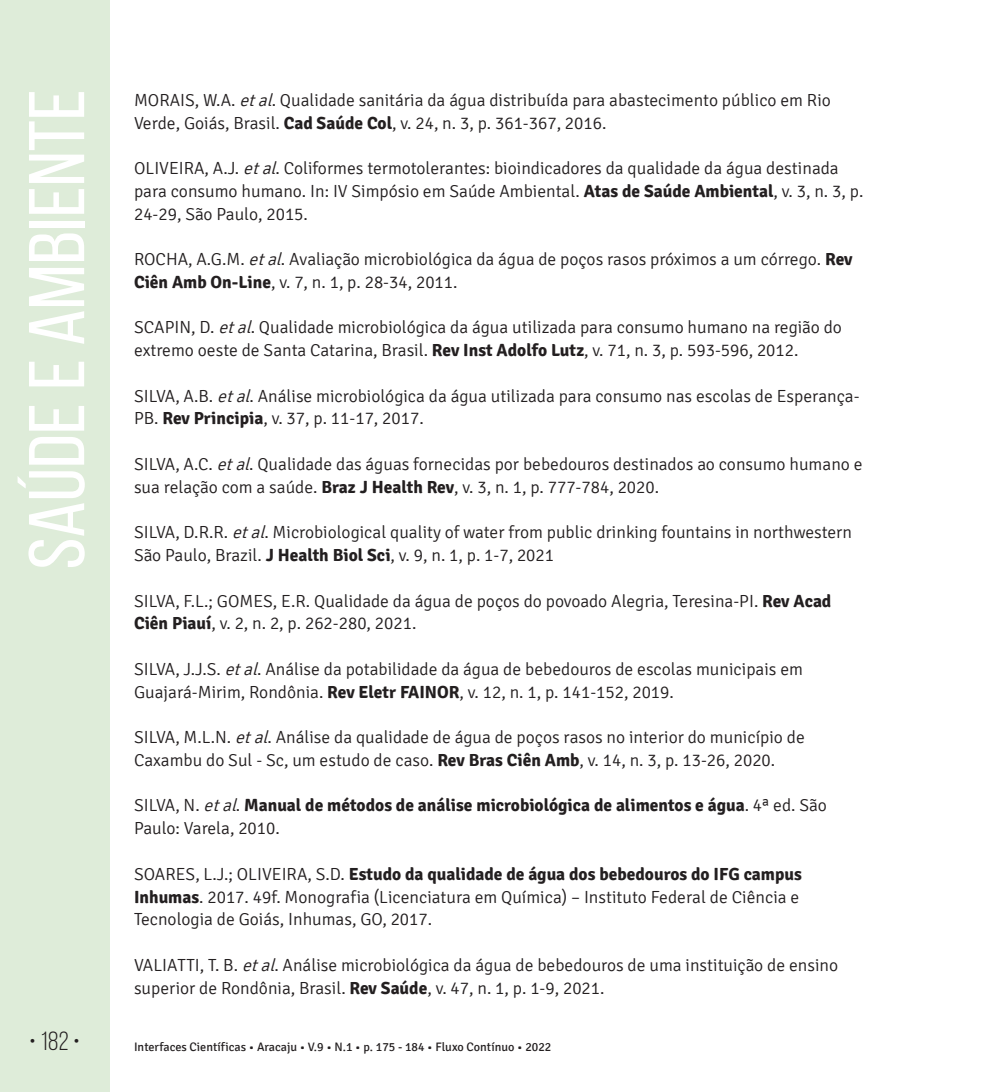
<style>
.page{position:relative;width:993px;height:1092px;background:#fff}
.page>*{position:absolute;margin:0;border:0;box-sizing:border-box;transform-origin:0 0}
.t1{font:78.75px "Bebas Neue";color:#fff;scale:1.09 1}
.t2{font:26.25px "Bebas Neue";color:#231f20}
.t3{font:300 17.5px/22.8px "Signika";color:#231f20}
.t4{font:700 17.5px/22.8px "Signika";color:#231f20}
.t5{font:12.25px "Signika";color:#231f20}
.s1{font-style:italic}
.s2{font-weight:700}
.s3{font-weight:300}
.s4{font-weight:300;font-style:italic}
</style>
<div class="page">
<div style="left:0;top:0;width:109px;height:1091px;background:#deecd9"></div>
<h1 class="t1" style="left:14px;top:569px;width:442px;rotate:-90deg">Saúde e Ambiente</h1>
<p class="t3" style="left:134px;top:89px;width:698px">MORAIS, W.A. <span class="s1">etal</span>. Qualidade sanitária da água distribuída para abastecimento público em Rio<br>Verde, Goiás, Brasil. <span class="s2">Cad Saúde Col</span>, v. 24, n. 3, p. 361-367, 2016.</p>
<p class="t3" style="left:134px;top:157px;width:730px">OLIVEIRA, A.J. <span class="s1">etal</span>. Coliformes termotolerantes: bioindicadores da qualidade da água destinada para consumo humano. In: IV Simpósio em Saúde Ambiental. <span class="s2">Atas de Saúde Ambiental</span>, v. 3, n. 3, p.<br>24-29, São Paulo, 2015.</p>
<p class="t3" style="left:134px;top:248px;width:719px">ROCHA, A.G.M. <span class="s1">etal</span>. Avaliação microbiológica da água de poços rasos próximos a um córrego. <span class="s2">Rev<br>Ciên Amb On-Line</span>, v. 7, n. 1, p. 28-34, 2011.</p>
<p class="t3" style="left:134px;top:316px;width:709px">SCAPIN, D. <span class="s1">etal</span>. Qualidade microbiológica da água utilizada para consumo humano na região do extremo oeste de Santa Catarina, Brasil. <span class="s2">Rev Inst Adolfo Lutz</span>, v. 71, n. 3, p. 593-596, 2012.</p>
<p class="t3" style="left:134px;top:385px;width:726px">SILVA, A.B. <span class="s1">etal</span>. Análise microbiológica da água utilizada para consumo nas escolas de Esperança-<br>PB. <span class="s2">Rev Principia</span>, v. 37, p. 11-17, 2017.</p>
<p class="t3" style="left:134px;top:453px;width:729px">SILVA, A.C. <span class="s1">etal</span>. Qualidade das águas fornecidas por bebedouros destinados ao consumo humano e sua relação com a saúde. <span class="s2">Braz J Health Rev</span>, v. 3, n. 1, p. 777-784, 2020.</p>
<p class="t3" style="left:134px;top:521px;width:719px">SILVA, D.R.R. <span class="s1">etal</span>. Microbiological quality of water from public drinking fountains in northwestern<br>São Paulo, Brazil. <span class="s2">J Health Biol Sci</span>, v. 9, n. 1, p. 1-7, 2021</p>
<p class="t3" style="left:134px;top:589px;width:698px">SILVA, F.L.; GOMES, E.R. Qualidade da água de poços do povoado Alegria, Teresina-PI. <span class="s2">Rev Acad<br>Ciên Piauí</span>, v. 2, n. 2, p. 262-280, 2021.</p>
<p class="t3" style="left:134px;top:658px;width:670px">SILVA, J.J.S. <span class="s1">etal</span>. Análise da potabilidade da água de bebedouros de escolas municipais em<br>Guajará-Mirim, Rondônia. <span class="s2">Rev Eletr FAINOR</span>, v. 12, n. 1, p. 141-152, 2019.</p>
<p class="t3" style="left:134px;top:726px;width:672px">SILVA, M.L.N. <span class="s1">etal</span>. Análise da qualidade de água de poços rasos no interior do município de<br>Caxambu do Sul - Sc, um estudo de caso. <span class="s2">Rev Bras Ciên Amb</span>, v. 14, n. 3, p. 13-26, 2020.</p>
<p class="t4" style="left:134px;top:794px;width:694px"><span class="s3">SILVA, N.</span> <span class="s4">etal</span><span class="s3">.</span> Manual de métodos de análise microbiológica de alimentos e água<span class="s3">. 4ª ed. São<br>Paulo: Varela, 2010.</span></p>
<p class="t3" style="left:134px;top:862px;width:669px">SOARES, L.J.; OLIVEIRA, S.D. <span class="s2">Estudo da qualidade de água dos bebedouros do IFG campus<br>Inhumas</span>. 2017. 49f. Monografia (Licenciatura em Química) – Instituto Federal de Ciência e<br>Tecnologia de Goiás, Inhumas, GO, 2017.</p>
<p class="t3" style="left:134px;top:953px;width:705px">VALIATTI, T. B. <span class="s1">etal</span>. Análise microbiológica da água de bebedouros de uma instituição de ensino superior de Rondônia, Brasil. <span class="s2">Rev Saúde</span>, v. 47, n. 1, p. 1-9, 2021.</p>
<h2 class="t2" style="left:29px;top:1026px;width:52px">• 182 •</h2>
<p class="t5" style="left:134px;top:1040px;width:418px">Interfaces Científicas • Aracaju • V.9 • N.1 • p. 175 - 184 • Fluxo Contínuo • 2022</p>
</div>
